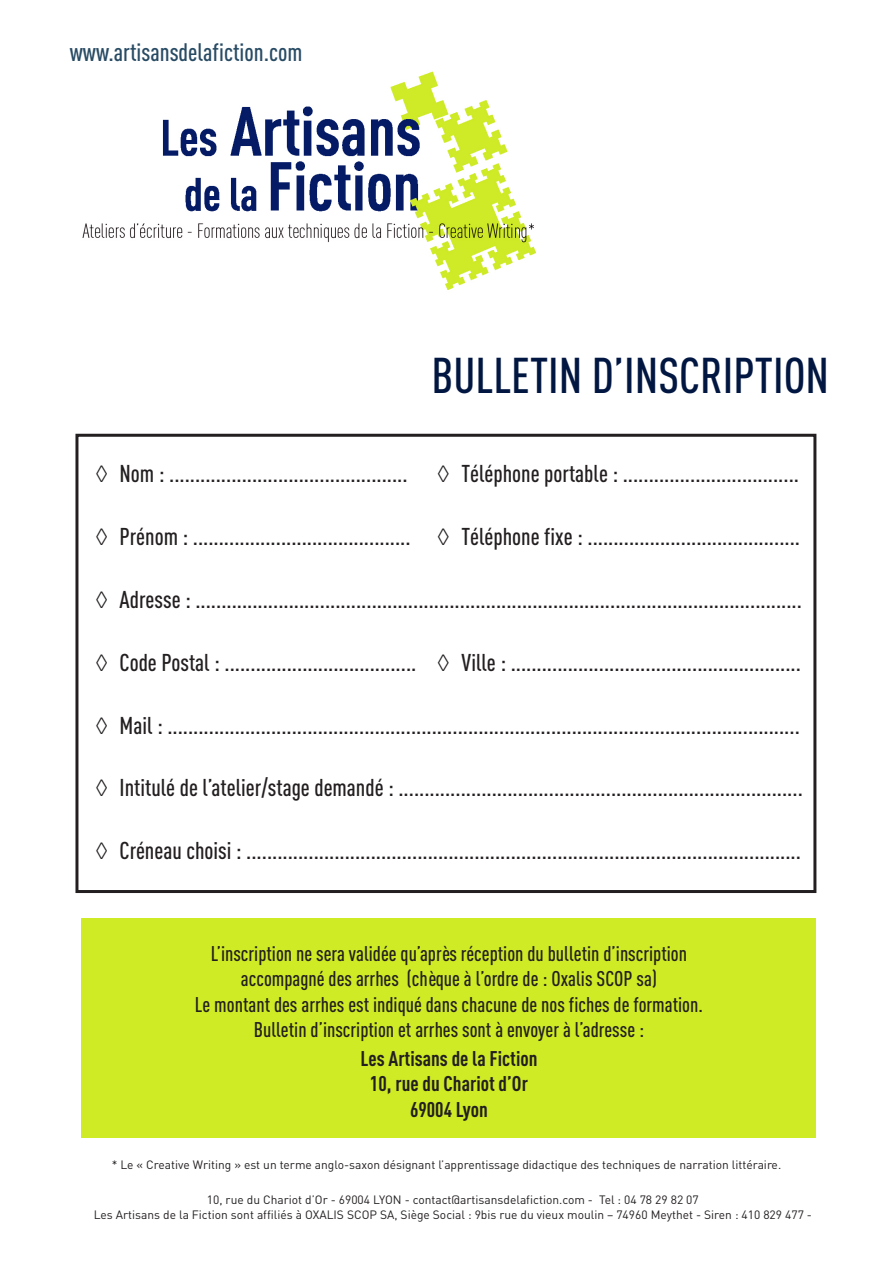
<style>
.page{position:relative;width:893px;height:1263px;background:#fff}
.page>*{position:absolute;margin:0;border:0;box-sizing:border-box;transform-origin:0 0}
.cycle{font:500 49.5px "DIN Cond";color:#011641}
.t1{font:500 24.9px "DIN Cond";color:#284b64}
.t2{font:500 24px "DIN Cond";color:#231f20}
.inscription{font:500 21px "DIN Cond";color:#231f20}
.adresse_artisans{font:700 21px/25.2px "DIN Cond";color:#231f20;text-align:center}
.t3{font:12px/14.4px "DIN";color:#231f20;text-align:center}
</style>
<div class="page">
<img style="left:82px;top:71px;width:454px;height:219px">
<div style="left:81px;top:918px;width:735px;height:219px;background:#cfeb25"></div>
<div style="left:75px;top:434px;width:741px;height:459px;border:3px solid #231f20"></div>
<p class="t1" style="left:70px;top:38px;width:234px">www.artisansdelafiction.com</p>
<p class="cycle" style="left:432px;top:346px;width:399px">BULLETIN D’INSCRIPTION</p>
<p class="t2" style="left:96px;top:459px;width:313px">◊ Nom : ..............................................</p>
<p class="t2" style="left:96px;top:522px;width:316px">◊ Prénom : ..........................................</p>
<p class="t2" style="left:438px;top:459px;width:363px">◊ Téléphone portable : ..................................</p>
<p class="t2" style="left:438px;top:522px;width:364px">◊ Téléphone fixe : .........................................</p>
<p class="t2" style="left:96px;top:585px;width:708px">◊ Adresse : .....................................................................................................................</p>
<p class="t2" style="left:96px;top:648px;width:322px">◊ Code Postal : .....................................</p>
<p class="t2" style="left:438px;top:648px;width:365px">◊ Ville : ........................................................</p>
<p class="t2" style="left:96px;top:711px;width:706px">◊ Mail : ..........................................................................................................................</p>
<p class="t2" style="left:96px;top:773px;width:709px">◊ Intitulé de l’atelier/stage demandé : ..............................................................................</p>
<p class="t2" style="left:96px;top:836px;width:707px">◊ Créneau choisi : ...........................................................................................................</p>
<p class="inscription" style="left:211px;top:941px;width:478px">L’inscription ne sera validée qu’après réception du bulletin d’inscription</p>
<p class="inscription" style="left:241px;top:966px;width:418px">accompagné des arrhes (chèque à l’ordre de : Oxalis SCOP sa)</p>
<p class="inscription" style="left:195px;top:991px;width:509px">Le montant des arrhes est indiqué dans chacune de nos fiches de formation.</p>
<p class="inscription" style="left:254px;top:1017px;width:392px">Bulletin d’inscription et arrhes sont à envoyer à l’adresse :</p>
<p class="adresse_artisans" style="left:360px;top:1045px;width:179px">Les Artisans de la Fiction<br>10, rue du Chariot d’Or<br>69004 Lyon</p>
<p class="t3" style="left:112px;top:1158px;width:671px">* Le « Creative Writing » est un terme anglo-saxon désignant l’apprentissage didactique des techniques de narration littéraire.</p>
<p class="t3" style="left:94px;top:1193px;width:720px">10, rue du Chariot d’Or - 69004 LYON - contact@artisansdelafiction.com - Tel : 04 78 29 82 07<br>Les Artisans de la Fiction sont affiliés à OXALIS SCOP SA, Siège Social : 9bis rue du vieux moulin – 74960 Meythet - Siren : 410 829 477 -</p>
</div>
